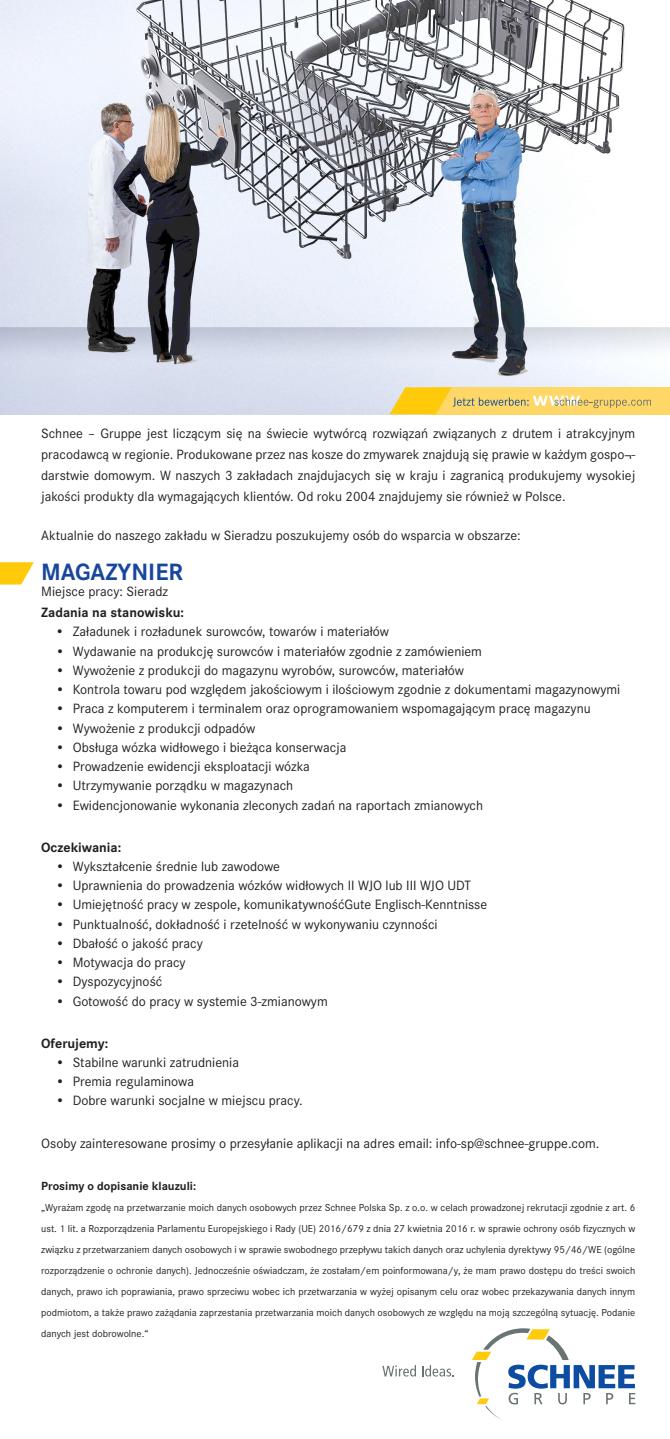
<style>
.page{position:relative;width:670px;height:1439px;background:#fff}
.page>*{position:absolute;margin:0;border:0;box-sizing:border-box;transform-origin:0 0}
.t1{font:700 24.5px "Corporate S";color:#18469d}
.t2{font:14px/21px "Corporate S";color:#231f20;text-align:justify}
.t3{font:700 14px "Corporate S";color:#231f20}
.t4{font:700 12.25px "Corporate S";color:#231f20}
.t5{font:10.5px/21px "Corporate S";color:#231f20;text-align:justify}
</style>
<div class="page">
<img style="left:0;top:0;width:670px;height:414px">
<svg style="left:0;top:562px;width:34px;height:22px"></svg>
<svg style="left:472px;top:1328px;width:163px;height:92px"></svg>
<svg style="left:382px;top:1365px;width:34px;height:11px"></svg>
<svg style="left:422px;top:1365px;width:32px;height:11px"></svg>
<div style="left:431px;top:387px;width:239px;height:27px;background:#fed767"></div>
<svg style="left:389px;top:387px;width:262px;height:27px"></svg>
<p class="t2" style="left:41px;top:423px;width:595px">Schnee – Gruppe jest liczącym się na świecie wytwórcą rozwiązań związanych z drutem i atrakcyjnym pracodawcą w regionie. Produkowane przez nas kosze do zmywarek znajdują się prawie w każdym gospo¬- darstwie domowym. W naszych 3 zakładach znajdujacych się w kraju i zagranicą produkujemy wysokiej jakości produkty dla wymagających klientów. Od roku 2004 znajdujemy sie również w Polsce.</p>
<p class="t2" style="left:41px;top:525px;width:481px">Aktualnie do naszego zakładu w Sieradzu poszukujemy osób do wsparcia w obszarze:</p>
<h1 class="t1" style="left:41px;top:558px;width:143px">MAGAZYNIER</h1>
<p class="t2" style="left:41px;top:581px;width:128px">Miejsce pracy: Sieradz</p>
<p class="t3" style="left:41px;top:604px;width:144px">Zadania na stanowisku:</p>
<p class="t2" style="left:55px;top:621px;width:335px">• Załadunek i rozładunek surowców, towarów i materiałów</p>
<p class="t2" style="left:55px;top:640px;width:428px">• Wydawanie na produkcję surowców i materiałów zgodnie z zamówieniem</p>
<p class="t2" style="left:55px;top:660px;width:410px">• Wywożenie z produkcji do magazynu wyrobów, surowców, materiałów</p>
<p class="t2" style="left:55px;top:679px;width:566px">• Kontrola towaru pod względem jakościowym i ilościowym zgodnie z dokumentami magazynowymi</p>
<p class="t2" style="left:55px;top:698px;width:537px">• Praca z komputerem i terminalem oraz oprogramowaniem wspomagającym pracę magazynu</p>
<p class="t2" style="left:55px;top:717px;width:202px">• Wywożenie z produkcji odpadów</p>
<p class="t2" style="left:55px;top:737px;width:292px">• Obsługa wózka widłowego i bieżąca konserwacja</p>
<p class="t2" style="left:55px;top:756px;width:256px">• Prowadzenie ewidencji eksploatacji wózka</p>
<p class="t2" style="left:55px;top:775px;width:239px">• Utrzymywanie porządku w magazynach</p>
<p class="t2" style="left:55px;top:794px;width:429px">• Ewidencjonowanie wykonania zleconych zadań na raportach zmianowych</p>
<p class="t3" style="left:41px;top:839px;width:82px">Oczekiwania:</p>
<p class="t2" style="left:55px;top:856px;width:226px">• Wykształcenie średnie lub zawodowe</p>
<p class="t2" style="left:55px;top:875px;width:417px">• Uprawnienia do prowadzenia wózków widłowych II WJO lub III WJO UDT</p>
<p class="t2" style="left:55px;top:894px;width:433px">• Umiejętność pracy w zespole, komunikatywnośćGute Englisch-Kenntnisse</p>
<p class="t2" style="left:55px;top:913px;width:384px">• Punktualność, dokładność i rzetelność w wykonywaniu czynności</p>
<p class="t2" style="left:55px;top:933px;width:149px">• Dbałość o jakość pracy</p>
<p class="t2" style="left:55px;top:952px;width:132px">• Motywacja do pracy</p>
<p class="t2" style="left:55px;top:971px;width:108px">• Dyspozycyjność</p>
<p class="t2" style="left:55px;top:990px;width:274px">• Gotowość do pracy w systemie 3-zmianowym</p>
<p class="t3" style="left:41px;top:1035px;width:69px">Oferujemy:</p>
<p class="t2" style="left:55px;top:1052px;width:185px">• Stabilne warunki zatrudnienia</p>
<p class="t2" style="left:55px;top:1071px;width:140px">• Premia regulaminowa</p>
<p class="t2" style="left:55px;top:1090px;width:249px">• Dobre warunki socjalne w miejscu pracy.</p>
<p class="t2" style="left:41px;top:1132px;width:559px">Osoby zainteresowane prosimy o przesyłanie aplikacji na adres email: info-sp@schnee-gruppe.com.</p>
<p class="t4" style="left:41px;top:1178px;width:156px">Prosimy o dopisanie klauzuli:</p>
<p class="t5" style="left:41px;top:1196px;width:595px">„Wyrażam zgodę na przetwarzanie moich danych osobowych przez Schnee Polska Sp. z o.o. w celach prowadzonej rekrutacji zgodnie z art. 6 ust. 1 lit. a Rozporządzenia Parlamentu Europejskiego i Rady (UE) 2016/679 z dnia 27 kwietnia 2016 r. w sprawie ochrony osób fizycznych w związku z przetwarzaniem danych osobowych i w sprawie swobodnego przepływu takich danych oraz uchylenia dyrektywy 95/46/WE (ogólne rozporządzenie o ochronie danych). Jednocześnie oświadczam, że zostałam/em poinformowana/y, że mam prawo dostępu do treści swoich danych, prawo ich poprawiania, prawo sprzeciwu wobec ich przetwarzania w wyżej opisanym celu oraz wobec przekazywania danych innym podmiotom, a także prawo zażądania zaprzestania przetwarzania moich danych osobowych ze względu na moją szczególną sytuację. Podanie danych jest dobrowolne.“</p>
</div>
